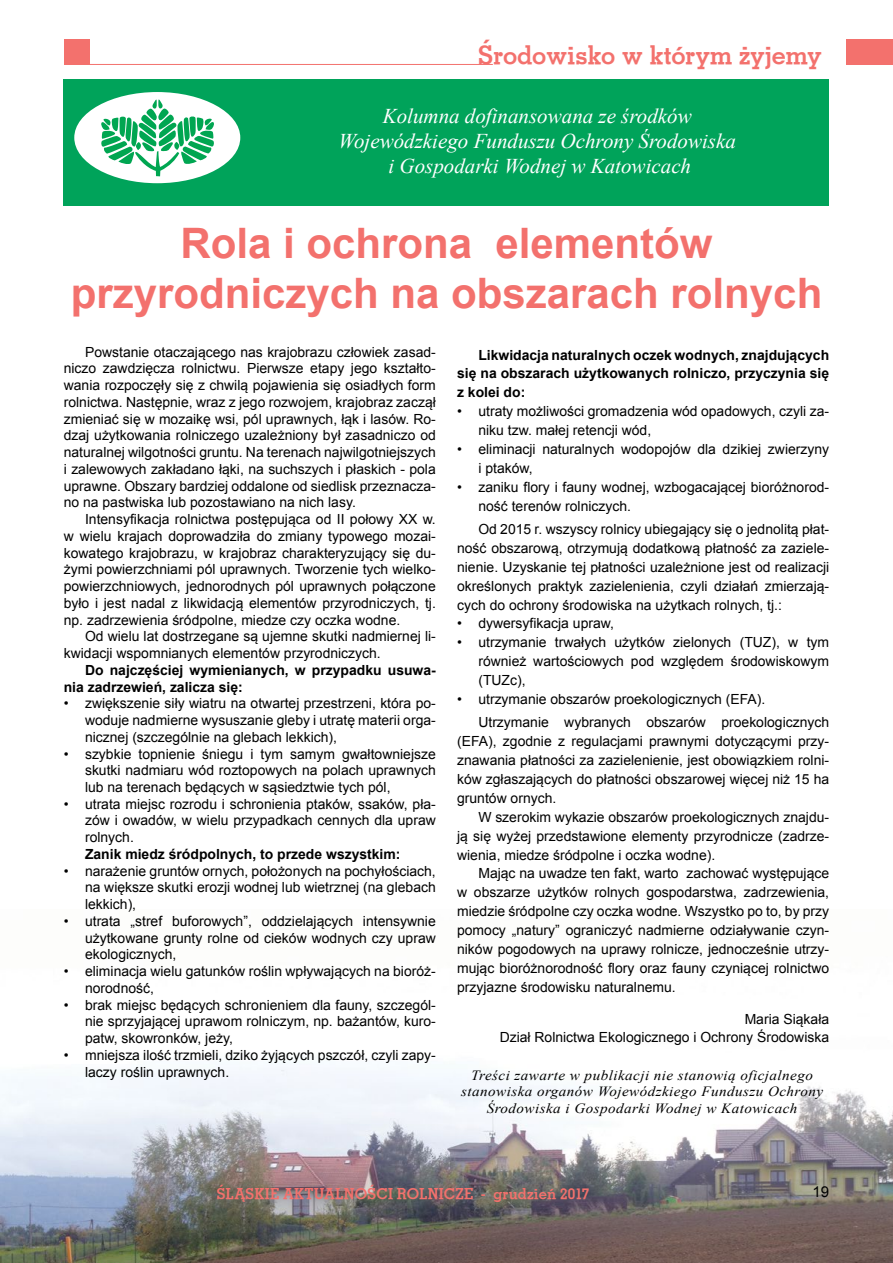
<style>
.page{position:relative;width:893px;height:1263px;background:#fff}
.page>*{position:absolute;margin:0;border:0;box-sizing:border-box;transform-origin:0 0}
.t1{font:700 42px/50.4px "Arial";color:#f3716d;text-align:center}
.t2{font:700 25.5px "Wof Denil";letter-spacing:-.01em;color:#f3716d}
.t3{font:italic 21px/25.2px "Times New Roman";color:#fff;text-align:center}
.t4{font:700 15px "Wof Denil";letter-spacing:.005em;color:#f3716d}
.t5{font:15px "Arial";color:#000}
.t6{font:italic 14.1px/16.2px "Times New Roman";letter-spacing:.03em;color:#000;text-align:center;scale:1.08 1}
.t7{font:13.95px/16.8px "Arial";color:#000;text-align:justify}
.t8{font:700 13.95px/18.9px "Arial";color:#000}
</style>
<div class="page">
<img style="left:0;top:1069px;width:893px;height:194px">
<div style="left:846px;top:39px;width:47px;height:25px;background:#f3716d"></div>
<div style="left:64px;top:39px;width:25px;height:25px;background:#f3716d"></div>
<hr style="left:89px;top:64px;width:404px;height:1px;background:#f3716d">
<div style="left:64px;top:79px;width:765px;height:126px;background:#00a35a"></div>
<svg style="left:74px;top:92px;width:166px;height:91px"></svg>
<h2 class="t2" style="left:478px;top:39px;width:345px">Środowisko w którym żyjemy</h2>
<h3 class="t3" style="left:339px;top:102px;width:399px">Kolumna dofinansowana ze środków<br>Wojewódzkiego Funduszu Ochrony Środowiska i Gospodarki Wodnej w Katowicach</h3>
<h1 class="t1" style="left:71px;top:219px;width:753px">Rola i ochrona elementów przyrodniczych na obszarach rolnych</h1>
<p class="t7" style="left:64px;top:343px;width:374px;text-indent:21px">Powstanie otaczającego nas krajobrazu człowiek zasad&shy;niczo zawdzięcza rolnictwu. Pierwsze etapy jego kształto&shy;wania rozpoczęły się z chwilą pojawienia się osiadłych form rolnictwa. Następnie, wraz z jego rozwojem, krajobraz zaczął zmieniać się w mozaikę wsi, pól uprawnych, łąk i lasów. Ro&shy;dzaj użytkowania rolniczego uzależniony był zasadniczo od naturalnej wilgotności gruntu. Na terenach najwilgotniejszych i zalewowych zakładano łąki, na suchszych i płaskich - pola uprawne. Obszary bardziej oddalone od siedlisk przeznacza&shy;no na pastwiska lub pozostawiano na nich lasy.</p>
<p class="t7" style="left:64px;top:511px;width:374px;text-indent:21px">Intensyfikacja rolnictwa postępująca od II połowy XX w. w wielu krajach doprowadziła do zmiany typowego mozai&shy;kowatego krajobrazu, w krajobraz charakteryzujący się du&shy;żymi powierzchniami pól uprawnych. Tworzenie tych wielko&shy;powierzchniowych, jednorodnych pól uprawnych połączone było i jest nadal z likwidacją elementów przyrodniczych, tj. np. zadrzewienia śródpolne, miedze czy oczka wodne.</p>
<p class="t7" style="left:64px;top:628px;width:374px;text-indent:21px">Od wielu lat dostrzegane są ujemne skutki nadmiernej li&shy;kwidacji wspomnianych elementów przyrodniczych.</p>
<p class="t8" style="left:64px;top:662px;width:374px;line-height:16.8px;text-indent:21px">Do najczęściej wymienianych, w przypadku usuwa&shy;nia zadrzewień, zalicza się:</p>
<p class="t7" style="left:85px;top:695px;width:352px;text-align:left">zwiększenie siły wiatru na otwartej przestrzeni, która po&shy;woduje nadmierne wysuszanie gleby i utratę materii orga&shy;nicznej (szczególnie na glebach lekkich),<br>szybkie topnienie śniegu i tym samym gwałtowniejsze skutki nadmiaru wód roztopowych na polach uprawnych lub na terenach będących w sąsiedztwie tych pól,<br>utrata miejsc rozrodu i schronienia ptaków, ssaków, pła&shy;zów i owadów, w wielu przypadkach cennych dla upraw rolnych.</p>
<p class="t8" style="left:85px;top:845px;width:317px">Zanik miedz śródpolnych, to przede wszystkim:</p>
<p class="t7" style="left:85px;top:862px;width:352px;text-align:left">narażenie gruntów ornych, położonych na pochyłościach, na większe skutki erozji wodnej lub wietrznej (na glebach lekkich),<br>utrata „stref buforowych”, oddzielających intensywnie użytkowane grunty rolne od cieków wodnych czy upraw ekologicznych,<br>eliminacja wielu gatunków roślin wpływających na bioróż&shy;norodność,<br>brak miejsc będących schronieniem dla fauny, szczegól&shy;nie sprzyjającej uprawom rolniczym, np. bażantów, kuro&shy;patw, skowronków, jeży,<br>mniejsza ilość trzmieli, dziko żyjących pszczół, czyli zapy&shy;laczy roślin uprawnych.</p>
<p class="t7" style="left:64px;top:695px;width:6px">•</p>
<p class="t7" style="left:64px;top:745px;width:6px">•</p>
<p class="t7" style="left:64px;top:795px;width:6px">•</p>
<p class="t7" style="left:64px;top:862px;width:6px">•</p>
<p class="t7" style="left:64px;top:912px;width:6px">•</p>
<p class="t7" style="left:64px;top:963px;width:6px">•</p>
<p class="t7" style="left:64px;top:996px;width:6px">•</p>
<p class="t7" style="left:64px;top:1046px;width:6px">•</p>
<p class="t8" style="left:457px;top:345px;width:374px;text-align:justify;text-indent:21px">Likwidacja naturalnych oczek wodnych, znajdujących się na obszarach użytkowanych rolniczo, przyczynia się z kolei do:</p>
<p class="t7" style="left:478px;top:402px;width:352px;line-height:18.9px;text-align:left">utraty możliwości gromadzenia wód opadowych, czyli za&shy;niku tzw. małej retencji wód,<br>eliminacji naturalnych wodopojów dla dzikiej zwierzyny i ptaków,<br>zaniku flory i fauny wodnej, wzbogacającej bioróżnorod&shy;ność terenów rolniczych.</p>
<p class="t7" style="left:478px;top:520px;width:352px">Od 2015 r. wszyscy rolnicy ubiegający się o jednolitą płat-</p>
<p class="t7" style="left:457px;top:539px;width:374px">ność obszarową, otrzymują dodatkową płatność za zaziele-</p>
<p class="t7" style="left:457px;top:558px;width:374px">nienie. Uzyskanie tej płatności uzależnione jest od realizacji</p>
<p class="t7" style="left:457px;top:577px;width:374px">określonych praktyk zazielenienia, czyli działań zmierzają-</p>
<p class="t7" style="left:457px;top:596px;width:326px">cych do ochrony środowiska na użytkach rolnych, tj.:</p>
<p class="t7" style="left:478px;top:615px;width:137px">dywersyfikacja upraw,</p>
<p class="t7" style="left:478px;top:634px;width:352px">utrzymanie trwałych użytków zielonych (TUZ), w tym</p>
<p class="t7" style="left:478px;top:653px;width:352px">również wartościowych pod względem środowiskowym</p>
<p class="t7" style="left:478px;top:672px;width:49px">(TUZc),</p>
<p class="t7" style="left:478px;top:691px;width:288px">utrzymanie obszarów proekologicznych (EFA).</p>
<p class="t7" style="left:457px;top:713px;width:374px;line-height:18.9px;text-indent:21px">Utrzymanie wybranych obszarów proekologicznych (EFA), zgodnie z regulacjami prawnymi dotyczącymi przy&shy;znawania płatności za zazielenienie, jest obowiązkiem rolni&shy;ków zgłaszających do płatności obszarowej więcej niż 15 ha gruntów ornych.</p>
<p class="t7" style="left:457px;top:807px;width:374px;line-height:18.9px;text-indent:21px">W szerokim wykazie obszarów proekologicznych znajdu&shy;ją się wyżej przedstawione elementy przyrodnicze (zadrze&shy;wienia, miedze śródpolne i oczka wodne).</p>
<p class="t7" style="left:457px;top:864px;width:374px;line-height:18.9px;text-indent:21px">Mając na uwadze ten fakt, warto zachować występujące w obszarze użytków rolnych gospodarstwa, zadrzewienia, miedzie śródpolne czy oczka wodne. Wszystko po to, by przy pomocy „natury” ograniczyć nadmierne odziaływanie czyn&shy;ników pogodowych na uprawy rolnicze, jednocześnie utrzy&shy;mując bioróżnorodność flory oraz fauny czyniącej rolnictwo przyjazne środowisku naturalnemu.</p>
<p class="t7" style="left:500px;top:1009px;width:331px;line-height:18.9px;text-align:right">Maria Siąkała<br>Dział Rolnictwa Ekologicznego i Ochrony Środowiska</p>
<p class="t7" style="left:457px;top:403px;width:6px">•</p>
<p class="t7" style="left:457px;top:441px;width:6px">•</p>
<p class="t7" style="left:457px;top:478px;width:6px">•</p>
<p class="t7" style="left:457px;top:614px;width:6px;line-height:18.9px">• •</p>
<p class="t7" style="left:457px;top:691px;width:6px">•</p>
<p class="t6" style="left:461px;top:1067px;width:337px">Treści zawarte w publikacji nie stanowią oficjalnego stanowiska organów Wojewódzkiego Funduszu Ochrony<br>Środowiska i Gospodarki Wodnej w Katowicach</p>
<p class="t4" style="left:216px;top:1184px;width:374px">ŚLĄSKIE AKTUALNOŚCI ROLNICZE - grudzień 2017</p>
<p class="t5" style="left:812px;top:1181px;width:18px">19</p>
</div>
